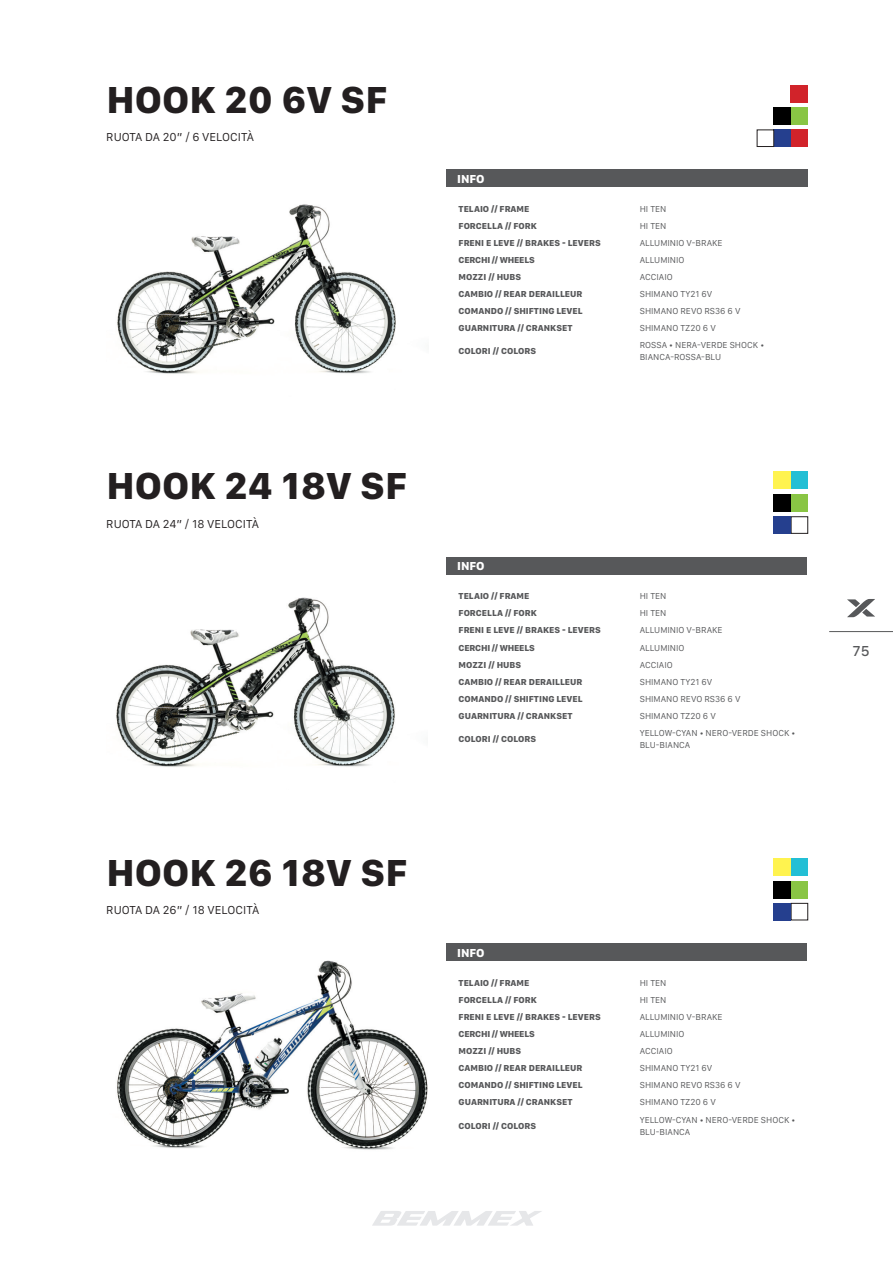
<style>
.page{position:relative;width:893px;height:1263px;background:#fff}
.page>*{position:absolute;margin:0;border:0;box-sizing:border-box;transform-origin:0 0}
.t1{font:800 39px "San Francisco Text";color:#231f20}
.t2{font:500 15px "San Francisco Text";color:#57585a}
.t3{font:12px "San Francisco Text";color:#231f20}
.t4{font:800 12px "San Francisco Text";color:#fff}
.t5{font:800 9px "San Francisco Text";color:#57585a}
.t6{font:9px/12px "San Francisco Text";color:#57585a}
.t7{font:800 9px "San Francisco Text";letter-spacing:-.02em;color:#57585a}
</style>
<div class="page">
<svg style="left:847px;top:599px;width:28px;height:18px"></svg>
<hr style="left:829px;top:631px;width:64px;height:1px;background:#57585a">
<svg style="left:372px;top:1211px;width:170px;height:15px"></svg>
<img style="left:117px;top:204px;width:279px;height:170px">
<img style="left:116px;top:597px;width:279px;height:170px">
<img style="left:117px;top:960px;width:311px;height:190px">
<div style="left:446px;top:169px;width:362px;height:18px;background:#57585a"></div>
<div style="left:446px;top:557px;width:361px;height:17px;background:#57585a"></div>
<div style="left:446px;top:943px;width:361px;height:18px;background:#57585a"></div>
<div style="left:791px;top:108px;width:17px;height:17px;background:#89c544"></div>
<div style="left:791px;top:494px;width:17px;height:17px;background:#89c544"></div>
<div style="left:791px;top:881px;width:17px;height:17px;background:#89c544"></div>
<div style="left:791px;top:472px;width:17px;height:17px;background:#23bfd5"></div>
<div style="left:791px;top:858px;width:17px;height:17px;background:#23bfd5"></div>
<div style="left:774px;top:108px;width:17px;height:17px;background:#000"></div>
<div style="left:774px;top:494px;width:17px;height:17px;background:#000"></div>
<div style="left:774px;top:881px;width:17px;height:17px;background:#000"></div>
<div style="left:774px;top:472px;width:17px;height:17px;background:#fff34f"></div>
<div style="left:774px;top:858px;width:17px;height:17px;background:#fff34f"></div>
<div style="left:791px;top:85px;width:17px;height:17px;background:#d1232a"></div>
<div style="left:791px;top:130px;width:17px;height:17px;background:#d1232a"></div>
<div style="left:791px;top:516px;width:17px;height:17px;border:1px solid #231f20"></div>
<div style="left:791px;top:903px;width:17px;height:17px;border:1px solid #231f20"></div>
<div style="left:774px;top:130px;width:17px;height:17px;background:#253f8e"></div>
<div style="left:774px;top:516px;width:17px;height:17px;background:#253f8e"></div>
<div style="left:774px;top:903px;width:17px;height:17px;background:#253f8e"></div>
<div style="left:757px;top:130px;width:17px;height:17px;border:1px solid #231f20"></div>
<p class="t1" style="left:106px;top:75px;width:282px">HOOK 20 6V SF</p>
<p class="t3" style="left:106px;top:130px;width:149px">RUOTA DA 20” / 6 VELOCITÀ</p>
<p class="t1" style="left:106px;top:462px;width:302px">HOOK 24 18V SF</p>
<p class="t3" style="left:106px;top:516px;width:154px">RUOTA DA 24” / 18 VELOCITÀ</p>
<p class="t1" style="left:106px;top:848px;width:302px">HOOK 26 18V SF</p>
<p class="t3" style="left:106px;top:903px;width:155px">RUOTA DA 26” / 18 VELOCITÀ</p>
<p class="t4" style="left:457px;top:171px;width:29px">INFO</p>
<p class="t5" style="left:459px;top:203px;width:72px">TELAIO // FRAME</p>
<p class="t6" style="left:640px;top:203px;width:28px">HI TEN</p>
<p class="t5" style="left:459px;top:220px;width:80px">FORCELLA // FORK</p>
<p class="t6" style="left:640px;top:220px;width:28px">HI TEN</p>
<p class="t5" style="left:459px;top:237px;width:144px">FRENI E LEVE // BRAKES - LEVERS</p>
<p class="t6" style="left:640px;top:237px;width:84px">ALLUMINIO V-BRAKE</p>
<p class="t7" style="left:459px;top:254px;width:78px">CERCHI // WHEELS</p>
<p class="t6" style="left:640px;top:254px;width:46px">ALLUMINIO</p>
<p class="t5" style="left:459px;top:271px;width:64px">MOZZI // HUBS</p>
<p class="t6" style="left:640px;top:271px;width:35px">ACCIAIO</p>
<p class="t5" style="left:459px;top:288px;width:125px">CAMBIO // REAR DERAILLEUR</p>
<p class="t6" style="left:640px;top:289px;width:74px">SHIMANO TY21 6V</p>
<p class="t5" style="left:459px;top:305px;width:126px">COMANDO // SHIFTING LEVEL</p>
<p class="t6" style="left:640px;top:306px;width:102px">SHIMANO REVO RS36 6 V</p>
<p class="t5" style="left:459px;top:322px;width:115px">GUARNITURA // CRANKSET</p>
<p class="t6" style="left:640px;top:323px;width:78px">SHIMANO TZ20 6 V</p>
<p class="t5" style="left:459px;top:345px;width:79px">COLORI // COLORS</p>
<p class="t6" style="left:640px;top:340px;width:126px">ROSSA • NERA-VERDE SHOCK •</p>
<p class="t6" style="left:640px;top:352px;width:83px">BIANCA-ROSSA-BLU</p>
<p class="t4" style="left:457px;top:559px;width:29px">INFO</p>
<p class="t5" style="left:459px;top:591px;width:72px">TELAIO // FRAME</p>
<p class="t6" style="left:640px;top:591px;width:28px">HI TEN</p>
<p class="t5" style="left:459px;top:608px;width:80px">FORCELLA // FORK</p>
<p class="t6" style="left:640px;top:608px;width:28px">HI TEN</p>
<p class="t5" style="left:459px;top:625px;width:144px">FRENI E LEVE // BRAKES - LEVERS</p>
<p class="t6" style="left:640px;top:625px;width:84px">ALLUMINIO V-BRAKE</p>
<p class="t7" style="left:459px;top:642px;width:78px">CERCHI // WHEELS</p>
<p class="t6" style="left:640px;top:642px;width:46px">ALLUMINIO</p>
<p class="t5" style="left:459px;top:659px;width:64px">MOZZI // HUBS</p>
<p class="t6" style="left:640px;top:659px;width:35px">ACCIAIO</p>
<p class="t5" style="left:459px;top:676px;width:125px">CAMBIO // REAR DERAILLEUR</p>
<p class="t6" style="left:640px;top:676px;width:74px">SHIMANO TY21 6V</p>
<p class="t5" style="left:459px;top:693px;width:126px">COMANDO // SHIFTING LEVEL</p>
<p class="t6" style="left:640px;top:693px;width:102px">SHIMANO REVO RS36 6 V</p>
<p class="t5" style="left:459px;top:710px;width:115px">GUARNITURA // CRANKSET</p>
<p class="t6" style="left:640px;top:710px;width:78px">SHIMANO TZ20 6 V</p>
<p class="t5" style="left:459px;top:733px;width:79px">COLORI // COLORS</p>
<p class="t6" style="left:640px;top:727px;width:157px">YELLOW-CYAN • NERO-VERDE SHOCK •<br>BLU-BIANCA</p>
<p class="t4" style="left:457px;top:945px;width:29px">INFO</p>
<p class="t5" style="left:459px;top:977px;width:72px">TELAIO // FRAME</p>
<p class="t6" style="left:640px;top:977px;width:28px">HI TEN</p>
<p class="t5" style="left:459px;top:994px;width:80px">FORCELLA // FORK</p>
<p class="t6" style="left:640px;top:995px;width:28px">HI TEN</p>
<p class="t5" style="left:459px;top:1011px;width:144px">FRENI E LEVE // BRAKES - LEVERS</p>
<p class="t6" style="left:640px;top:1012px;width:84px">ALLUMINIO V-BRAKE</p>
<p class="t7" style="left:459px;top:1028px;width:78px">CERCHI // WHEELS</p>
<p class="t6" style="left:640px;top:1029px;width:46px">ALLUMINIO</p>
<p class="t5" style="left:459px;top:1045px;width:64px">MOZZI // HUBS</p>
<p class="t6" style="left:640px;top:1046px;width:35px">ACCIAIO</p>
<p class="t5" style="left:459px;top:1062px;width:125px">CAMBIO // REAR DERAILLEUR</p>
<p class="t6" style="left:640px;top:1063px;width:74px">SHIMANO TY21 6V</p>
<p class="t5" style="left:459px;top:1080px;width:126px">COMANDO // SHIFTING LEVEL</p>
<p class="t6" style="left:640px;top:1080px;width:102px">SHIMANO REVO RS36 6 V</p>
<p class="t5" style="left:459px;top:1097px;width:115px">GUARNITURA // CRANKSET</p>
<p class="t6" style="left:640px;top:1097px;width:78px">SHIMANO TZ20 6 V</p>
<p class="t5" style="left:459px;top:1120px;width:79px">COLORI // COLORS</p>
<p class="t6" style="left:640px;top:1114px;width:157px">YELLOW-CYAN • NERO-VERDE SHOCK •<br>BLU-BIANCA</p>
<h2 class="t2" style="left:853px;top:642px;width:18px">75</h2>
</div>
